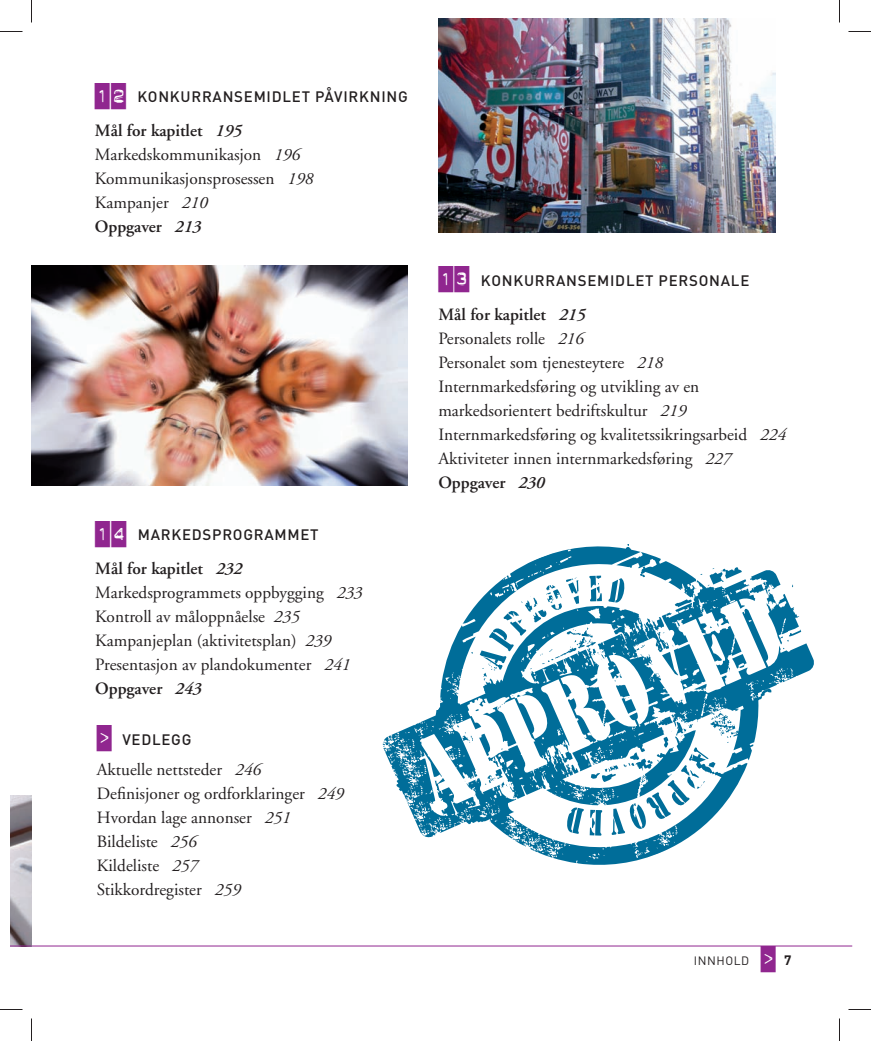
<style>
.page{position:relative;width:871px;height:1041px;background:#fff}
.page>*{position:absolute;margin:0;border:0;box-sizing:border-box;transform-origin:0 0}
.t1{font:17.25px/24px "Adobe Garamond";color:#231f20}
.t2{font:500 15px "DIN";letter-spacing:.05em;color:#231f20}
.t3{font:12px "DIN";letter-spacing:.05em;color:#231f20}
.s1{font-family:"Dynamoe";font-weight:400;font-size:26.25px;color:#90268f}
.s2{font-weight:600}
.s3{font-weight:600;font-style:italic}
.s4{font-style:italic}
.s5{font-family:"Dynamoe";font-size:26.25px;color:#90268f}
.s6{font-weight:700;font-size:13.5px}
</style>
<div class="page">
<hr style="left:32px;top:946px;width:820px;height:1px;background:#90268f">
<svg style="left:383px;top:545px;width:431px;height:320px"></svg>
<img style="left:10px;top:796px;width:22px;height:150px">
<svg style="left:10px;top:946px;width:22px;height:1px"></svg>
<img style="left:438px;top:19px;width:338px;height:213px">
<img style="left:32px;top:265px;width:376px;height:221px">
<svg style="left:0;top:31px;width:22px;height:1px"></svg>
<svg style="left:848px;top:31px;width:23px;height:1px"></svg>
<svg style="left:0;top:1009px;width:22px;height:1px"></svg>
<svg style="left:848px;top:1009px;width:23px;height:1px"></svg>
<svg style="left:31px;top:0;width:1px;height:23px"></svg>
<svg style="left:31px;top:1018px;width:1px;height:23px"></svg>
<svg style="left:839px;top:0;width:1px;height:23px"></svg>
<svg style="left:839px;top:1018px;width:1px;height:23px"></svg>
<p class="t2" style="left:95px;top:91px;width:314px"><span class="s1">12</span> KONKURRANSEMIDLET PÅVIRKNING</p>
<p class="t1" style="left:95px;top:120px;width:220px"><span class="s2">Mål for kapitlet</span> <span class="s3">195<br></span>Markedskommunikasjon <span class="s4">196<br></span>Kommunikasjonsprosessen <span class="s4">198<br></span>Kampanjer <span class="s4">210<br></span><span class="s2">Oppgaver</span> <span class="s3">213</span></p>
<p class="t2" style="left:95px;top:529px;width:225px"><span class="s1">14</span> MARKEDSPROGRAMMET</p>
<p class="t1" style="left:95px;top:558px;width:269px"><span class="s2">Mål for kapitlet</span> <span class="s3">232<br></span>Markedsprogrammets oppbygging <span class="s4">233<br></span>Kontroll av måloppnåelse <span class="s4">235<br></span>Kampanjeplan (aktivitetsplan) <span class="s4">239<br></span>Presentasjon av plandokumenter <span class="s4">241<br></span><span class="s2">Oppgaver</span> <span class="s3">243</span></p>
<p class="t2" style="left:97px;top:734px;width:96px"><span class="s1">&gt;</span> VEDLEGG</p>
<p class="t1" style="left:97px;top:759px;width:248px">Aktuelle nettsteder <span class="s4">246<br></span>Definisjoner og ordforklaringer <span class="s4">249<br></span>Hvordan lage annonser <span class="s4">251<br></span>Bildeliste <span class="s4">256<br></span>Kildeliste <span class="s4">257<br></span>Stikkordregister <span class="s4">259</span></p>
<p class="t2" style="left:438px;top:275px;width:312px"><span class="s1">13</span> KONKURRANSEMIDLET PERSONALE</p>
<p class="t1" style="left:438px;top:304px;width:349px"><span class="s2">Mål for kapitlet</span> <span class="s3">215<br></span>Personalets rolle <span class="s4">216<br></span>Personalet som tjenesteytere <span class="s4">218<br></span>Internmarkedsføring og utvikling av en markedsorientert bedriftskultur <span class="s4">219<br></span>Internmarkedsføring og kvalitetssikringsarbeid <span class="s4">224<br></span>Aktiviteter innen internmarkedsføring <span class="s4">227<br></span><span class="s2">Oppgaver</span> <span class="s3">230</span></p>
<p class="t3" style="left:694px;top:957px;width:99px">INNHOLD <span class="s5">&gt;</span> <span class="s6">7</span></p>
</div>
